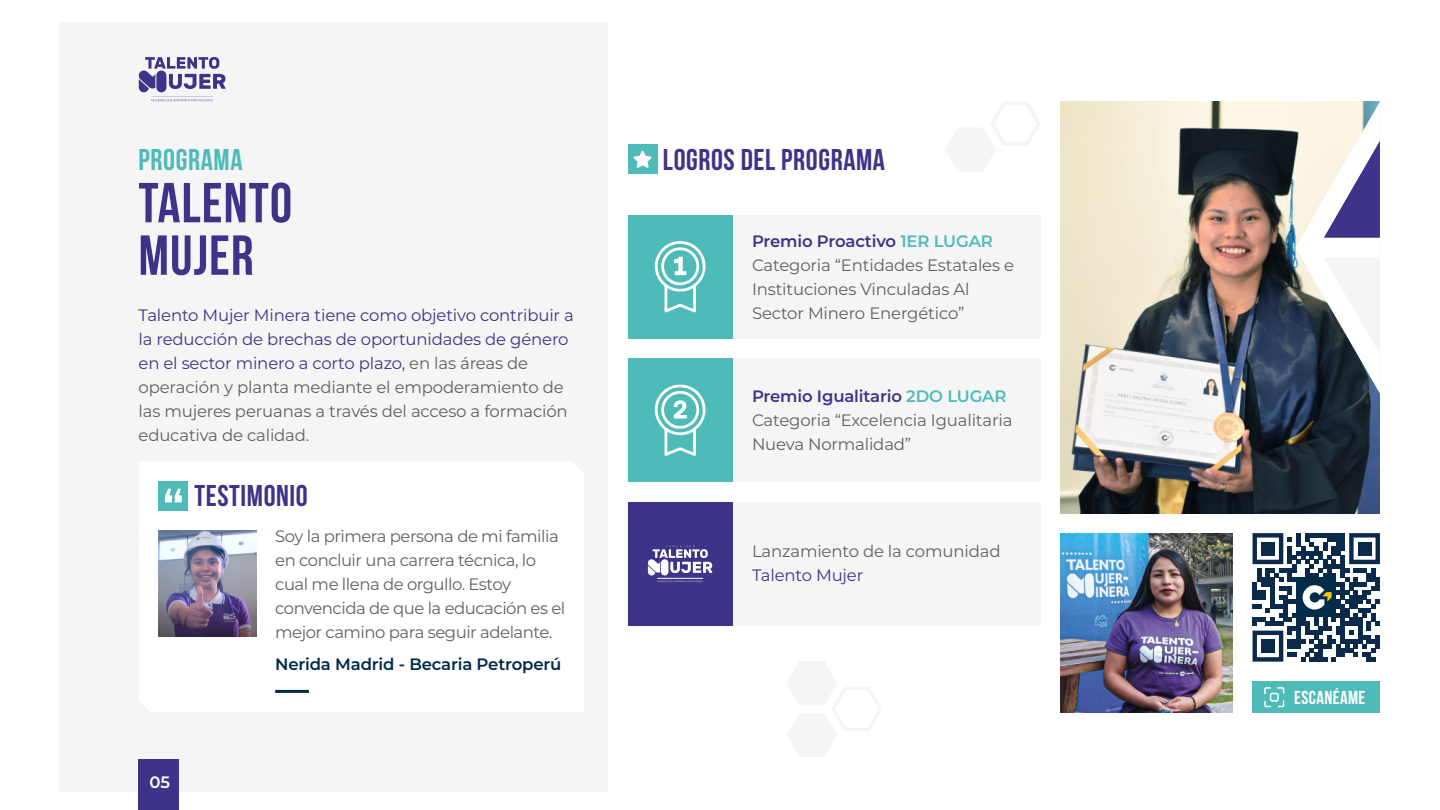
<style>
.page{position:relative;width:1440px;height:810px;background:#fff}
.page>*{position:absolute;margin:0;border:0;box-sizing:border-box;transform-origin:0 0}
.t1{font:700 56.25px/52.5px "Bebas Neue";letter-spacing:.02em;color:#3d3489}
.t2{font:700 30px "Bebas Neue";letter-spacing:.02em;color:#3d3489}
.t3{font:700 30px "Bebas Neue";letter-spacing:.02em;color:#4ebbb8}
.t4{font:700 18.75px "Bebas Neue";letter-spacing:.02em;color:#fff}
.t5{font:16.5px/24px "Montserrat";letter-spacing:-.025em;color:#606060}
.t6{font:16.5px/24px "Montserrat";letter-spacing:-.01em;color:#3d3489}
.t7{font:600 16.5px "Montserrat";letter-spacing:-.01em;color:#002b49}
.t8{font:600 16.5px "Montserrat";color:#fff}
.s1{color:#606060}
.s2{font-weight:600;color:#3d3489}
.s3{font-weight:600;color:#4ebbb8}
</style>
<div class="page">
<div style="left:628px;top:215px;width:413px;height:123px;background:#f5f5f5"></div>
<div style="left:628px;top:215px;width:105px;height:124px;background:#4ebbb8"></div>
<div style="left:628px;top:502px;width:413px;height:124px;background:#f5f5f5"></div>
<div style="left:628px;top:502px;width:105px;height:124px;background:#3d3489"></div>
<div style="left:628px;top:358px;width:413px;height:124px;background:#f5f5f5"></div>
<img style="left:1061px;top:101px;width:319px;height:412px">
<div style="left:59px;top:22px;width:549px;height:770px;background:#f5f5f5"></div>
<div style="left:1253px;top:682px;width:127px;height:31px;background:#4ebbb8"></div>
<svg style="left:1264px;top:687px;width:21px;height:21px"></svg>
<div style="left:1270px;top:693px;width:9px;height:9px;border:2px solid #fff;border-radius:2px"></div>
<svg style="left:1295px;top:101px;width:85px;height:293px"></svg>
<div style="left:139px;top:759px;width:40px;height:51px;background:#3d3489"></div>
<svg style="left:655px;top:241px;width:51px;height:71px"></svg>
<svg style="left:647px;top:545px;width:65px;height:38px"></svg>
<hr style="left:657px;top:578px;width:46px;height:1px;background:#fff">
<svg style="left:1253px;top:533px;width:127px;height:129px"></svg>
<div style="left:628px;top:145px;width:29px;height:29px;background:#4ebbb8"></div>
<svg style="left:633px;top:151px;width:19px;height:17px"></svg>
<img style="left:1061px;top:533px;width:172px;height:180px">
<div style="left:628px;top:358px;width:105px;height:124px;background:#4ebbb8"></div>
<svg style="left:655px;top:385px;width:51px;height:71px"></svg>
<div style="left:159px;top:481px;width:29px;height:29px;background:#4ebbb8"></div>
<svg style="left:165px;top:489px;width:17px;height:13px"></svg>
<hr style="left:275px;top:690px;width:34px;height:3px;background:#002b49">
<img style="left:158px;top:530px;width:98px;height:106px">
<svg style="left:138px;top:57px;width:88px;height:45px"></svg>
<h2 class="t3" style="left:139px;top:143px;width:106px">PROGRAMA</h2>
<h1 class="t1" style="left:139px;top:176px;width:155px">TALENTO<br>MUJER</h1>
<p class="t6" style="left:139px;top:303px;width:437px">Talento Mujer Minera tiene como objetivo contribuir a la reducción de brechas de oportunidades de género en el sector minero a corto plazo, <span class="s1">en las áreas de operación y planta mediante el empoderamiento de las mujeres peruanas a través del acceso a formación educativa de calidad.</span></p>
<h2 class="t2" style="left:195px;top:479px;width:115px">TESTIMONIO</h2>
<p class="t8" style="left:150px;top:770px;width:22px">05</p>
<p class="t5" style="left:275px;top:524px;width:292px">Soy la primera persona de mi familia en concluir una carrera técnica, lo cual me llena de orgullo. Estoy convencida de que la educación es el mejor camino para seguir adelante.</p>
<p class="t7" style="left:275px;top:653px;width:288px">Nerida Madrid - Becaria Petroperú</p>
<h2 class="t2" style="left:663px;top:143px;width:224px">LOGROS DEL PROGRAMA</h2>
<p class="t5" style="left:752px;top:228px;width:264px"><span class="s2">Premio Proactivo</span> <span class="s3">1ER LUGAR<br></span>Categoria “Entidades Estatales e<br>Instituciones Vinculadas Al<br>Sector Minero Energético”</p>
<p class="t5" style="left:752px;top:384px;width:262px"><span class="s2">Premio Igualitario</span> <span class="s3">2DO LUGAR<br></span>Categoria “Excelencia Igualitaria<br>Nueva Normalidad”</p>
<p class="t5" style="left:752px;top:538px;width:250px">Lanzamiento de la comunidad</p>
<p class="t6" style="left:752px;top:562px;width:113px">Talento Mujer</p>
<p class="t4" style="left:1294px;top:687px;width:73px">ESCANÉAME</p>
</div>
